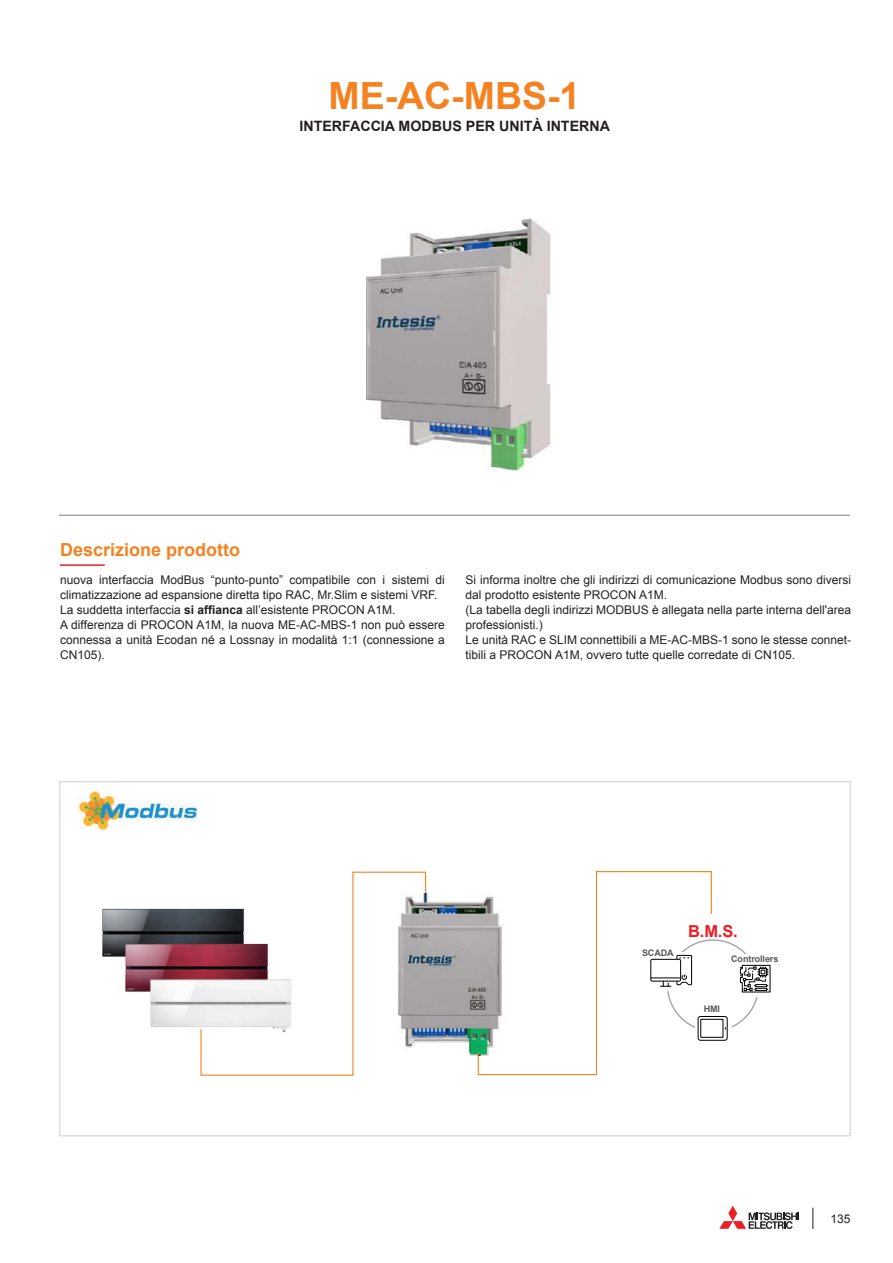
<style>
.page{position:relative;width:893px;height:1263px;background:#fff}
.page>*{position:absolute;margin:0;border:0;box-sizing:border-box;transform-origin:0 0}
.t1{font:700 37.5px "Arial";color:#f58220}
.t2{font:700 18px "Arial";color:#f58220}
.t3{font:700 16.5px "Arial";color:#ee1d23}
.t4{font:700 14.25px "Arial";color:#231f20}
.t5{font:12px/15px "Arial";color:#231f20}
.t6{font:700 9px "Arial";letter-spacing:-.01em;color:#57585a}
.s1{font-weight:700}
</style>
<div class="page">
<svg style="left:719px;top:1206px;width:80px;height:23px"></svg>
<svg style="left:812px;top:1208px;width:1px;height:21px"></svg>
<div style="left:59px;top:781px;width:792px;height:355px;border:2px solid #dcdddf"></div>
<hr style="left:59px;top:514px;width:791px;height:2px;background:#a8a9ad">
<img style="left:367px;top:218px;width:184px;height:253px">
<hr style="left:60px;top:564px;width:45px;height:2px;background:#ee1d23">
<img style="left:77px;top:791px;width:122px;height:42px">
<img style="left:102px;top:908px;width:98px;height:49px">
<img style="left:116px;top:913px;width:84px;height:79px">
<img style="left:141px;top:946px;width:59px;height:81px">
<svg style="left:200px;top:871px;width:227px;height:205px"></svg>
<img style="left:390px;top:893px;width:87px;height:162px">
<svg style="left:477px;top:871px;width:235px;height:205px"></svg>
<div style="left:695px;top:1012px;width:36px;height:31px;background:#fff"></div>
<div style="left:698px;top:1016px;width:30px;height:25px;border:1px solid #000001;border-radius:2px"></div>
<div style="left:700px;top:1019px;width:23px;height:19px;border:1px solid #000001"></div>
<svg style="left:739px;top:964px;width:31px;height:18px"></svg>
<svg style="left:740px;top:965px;width:31px;height:28px"></svg>
<div style="left:647px;top:952px;width:50px;height:38px;background:#fff"></div>
<div style="left:650px;top:959px;width:31px;height:22px;border:1px solid #000001;border-radius:2px"></div>
<svg style="left:660px;top:955px;width:32px;height:32px"></svg>
<hr style="left:651px;top:977px;width:30px;height:1px;background:#000001">
<h1 class="t1" style="left:328px;top:71px;width:254px">ME-AC-MBS-1</h1>
<p class="t4" style="left:299px;top:117px;width:312px">INTERFACCIA MODBUS PER UNITÀ INTERNA</p>
<h2 class="t2" style="left:60px;top:538px;width:182px">Descrizione prodotto</h2>
<p class="t5" style="left:60px;top:572px;width:386px">nuova interfaccia ModBus “punto-punto” compatibile con i sistemi di climatizzazione ad espansione diretta tipo RAC, Mr.Slim e sistemi VRF.<br>La suddetta interfaccia <span class="s1">si affianca</span> all’esistente PROCON A1M.<br>A differenza di PROCON A1M, la nuova ME-AC-MBS-1 non può essere connessa a unità Ecodan né a Lossnay in modalità 1:1 (connessione a CN105).</p>
<p class="t5" style="left:466px;top:572px;width:387px">Si informa inoltre che gli indirizzi di comunicazione Modbus sono diversi dal prodotto esistente PROCON A1M.<br>(La tabella degli indirizzi MODBUS è allegata nella parte interna dell'area professionisti.)<br>Le unità RAC e SLIM connettibili a ME-AC-MBS-1 sono le stesse connet&shy;tibili a PROCON A1M, ovvero tutte quelle corredate di CN105.</p>
<p class="t6" style="left:642px;top:947px;width:33px">SCADA</p>
<h3 class="t3" style="left:688px;top:920px;width:51px">B.M.S.</h3>
<p class="t6" style="left:731px;top:952px;width:49px">Controllers</p>
<p class="t6" style="left:704px;top:1003px;width:18px">HMI</p>
<p class="t5" style="left:830px;top:1211px;width:22px">135</p>
</div>
